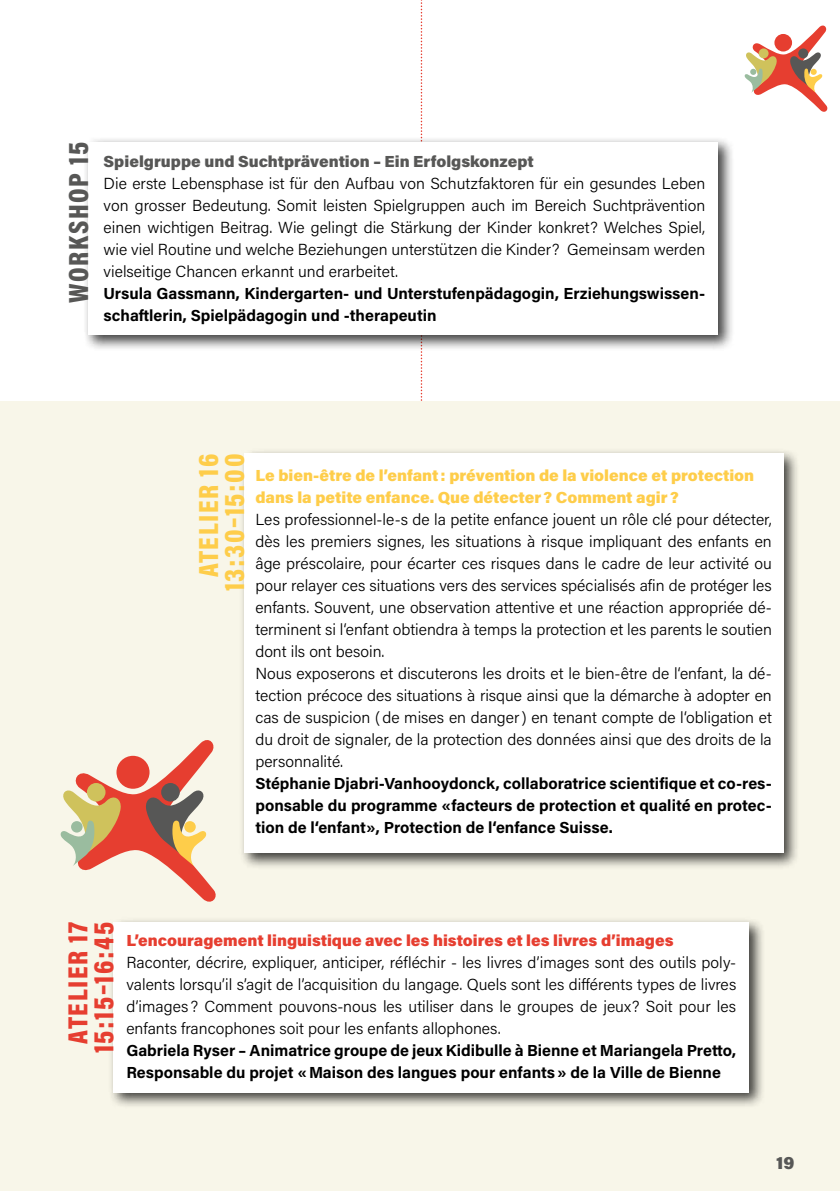
<style>
.page{position:relative;width:840px;height:1191px;background:#fff}
.page>*{position:absolute;margin:0;border:0;box-sizing:border-box;transform-origin:0 0}
.t1{font:900 28px/26px "Acumin Pro Cond";letter-spacing:.06em;color:#fecd4a;text-align:center}
.t2{font:900 28px/26px "Acumin Pro Cond";letter-spacing:.06em;color:#e63e30;text-align:center}
.t3{font:900 28px "Acumin Pro Cond";letter-spacing:.06em;color:#575756}
.t4{font:900 18px "Acumin Pro";color:#575756}
.t5{font:300 16px/22px "Acumin Pro";color:#000;text-align:justify}
.t6{font:700 16px/22px "Acumin Pro";color:#000}
.t7{font:900 16px/22px "Acumin Pro";color:#fecd4a}
.t8{font:900 16px "Acumin Pro";color:#e63e30}
.t9{font:900 16px "Acumin Pro";color:#575756}
</style>
<div class="page">
<svg style="left:420px;top:0;width:2px;height:402px"></svg>
<div style="left:0;top:402px;width:839px;height:789px;background:#f8f6e9"></div>
<div style="left:83px;top:136px;width:651px;height:215px;background:#000;opacity:.75"></div>
<div style="left:88px;top:142px;width:629px;height:193px;background:#fff"></div>
<div style="left:238px;top:448px;width:561px;height:422px;background:#000;opacity:.75"></div>
<div style="left:244px;top:454px;width:538px;height:399px;background:#fff"></div>
<div style="left:108px;top:916px;width:657px;height:193px;background:#000;opacity:.75"></div>
<div style="left:113px;top:922px;width:635px;height:170px;background:#fff"></div>
<svg style="left:744px;top:25px;width:84px;height:87px"></svg>
<svg style="left:60px;top:740px;width:156px;height:162px"></svg>
<div style="left:71px;top:821px;width:11px;height:11px;background:#9abc9f;border-radius:50%"></div>
<h1 class="t3" style="left:60px;top:303px;width:162px;rotate:-90deg">WORKSHOP 15</h1>
<p class="t9" style="left:104px;top:150px;width:431px">Spielgruppe und Suchtprävention – Ein Erfolgskonzept</p>
<p class="t5" style="left:104px;top:171px;width:602px">Die erste Lebensphase ist für den Aufbau von Schutzfaktoren für ein gesundes Leben von grosser Bedeutung. Somit leisten Spielgruppen auch im Bereich Suchtprävention einen wichtigen Beitrag. Wie gelingt die Stärkung der Kinder konkret? Welches Spiel, wie viel Routine und welche Beziehungen unterstützen die Kinder? Gemeinsam werden vielseitige Chancen erkannt und erarbeitet.</p>
<p class="t6" style="left:104px;top:281px;width:602px">Ursula Gassmann, Kindergarten- und Unterstufenpädagogin, Erziehungswissen&shy;schaftlerin, Spielpädagogin und -therapeutin</p>
<h1 class="t1" style="left:194px;top:591px;width:139px;rotate:-90deg">ATELIER 16<br>13:30–15:00</h1>
<p class="t7" style="left:255px;top:464px;width:500px">Le bien-être de l’enfant: prévention de la violence et protection dans la petite enfance. Que détecter? Comment agir?</p>
<p class="t5" style="left:255px;top:508px;width:517px;text-align:left">Les professionnel-le-s de la petite enfance jouent un rôle clé pour détecter, dès les premiers signes, les situations à risque impliquant des enfants en âge préscolaire, pour écarter ces risques dans le cadre de leur activité ou pour relayer ces situations vers des services spécialisés afin de protéger les enfants. Souvent, une observation attentive et une réaction appropriée dé&shy;terminent si l‘enfant obtiendra à temps la protection et les parents le soutien dont ils ont besoin.<br>Nous exposerons et discuterons les droits et le bien-être de l‘enfant, la dé&shy;tection précoce des situations à risque ainsi que la démarche à adopter en cas de suspicion (de mises en danger) en tenant compte de l‘obligation et du droit de signaler, de la protection des données ainsi que des droits de la personnalité.</p>
<p class="t6" style="left:255px;top:772px;width:517px;text-align:justify">Stéphanie Djabri-Vanhooydonck, collaboratrice scientifique et co-res&shy;ponsable du programme «facteurs de protection et qualité en protec&shy;tion de l‘enfant», Protection de l‘enfance Suisse.</p>
<h1 class="t2" style="left:64px;top:1053px;width:133px;rotate:-90deg">ATELIER 17<br>15:15–16:45</h1>
<p class="t8" style="left:126px;top:929px;width:548px">L’encouragement linguistique avec les histoires et les livres d’images</p>
<p class="t5" style="left:126px;top:951px;width:611px">Raconter, décrire, expliquer, anticiper, réfléchir - les livres d’images sont des outils poly&shy;valents lorsqu’il s’agit de l’acquisition du langage. Quels sont les différents types de livres d’images ? Comment pouvons-nous les utiliser dans le groupes de jeux? Soit pour les enfants francophones soit pour les enfants allophones.</p>
<p class="t6" style="left:126px;top:1038px;width:611px">Gabriela Ryser – Animatrice groupe de jeux Kidibulle à Bienne et Mariangela Pretto,<br>Responsable du projet «Maison des langues pour enfants» de la Ville de Bienne</p>
<p class="t4" style="left:775px;top:1150px;width:20px">19</p>
</div>
